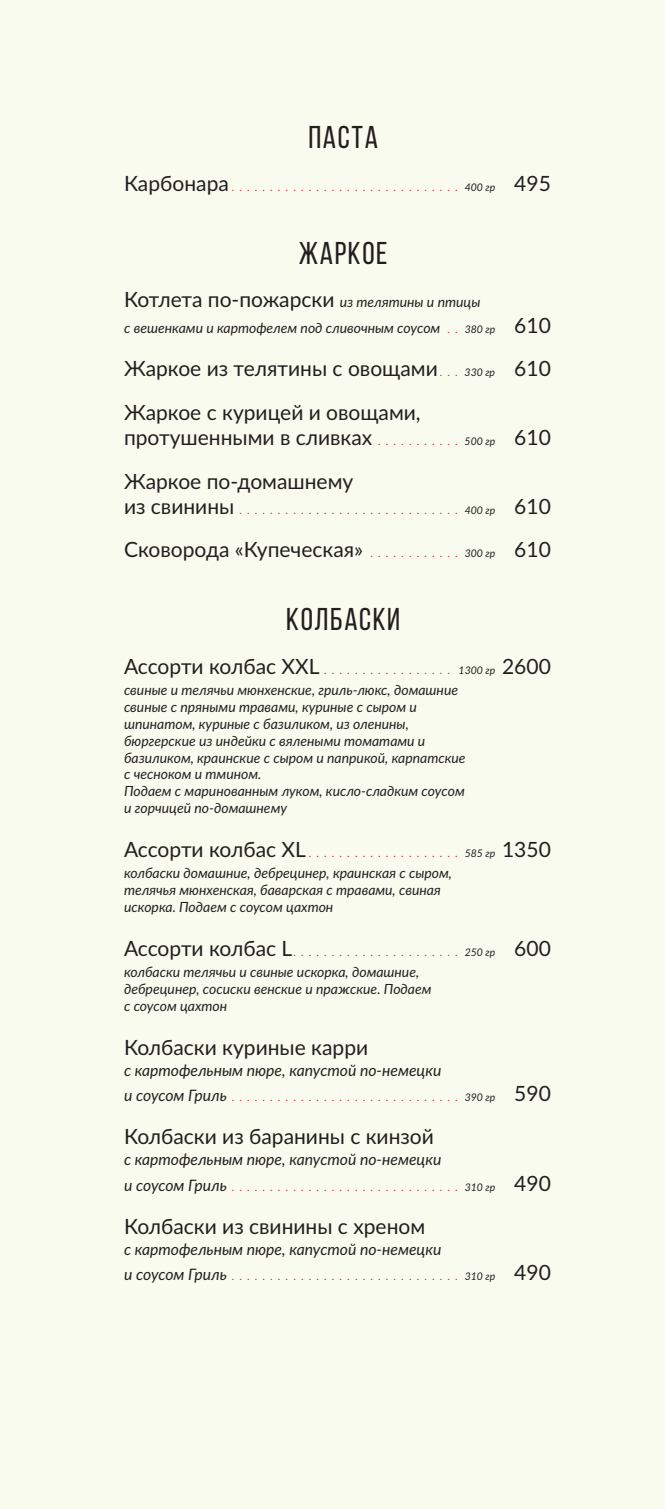
<style>
.page{position:relative;width:665px;height:1509px;background:#fff}
.page>*{position:absolute;margin:0;border:0;box-sizing:border-box;transform-origin:0 0}
.t1{font:31.5px "Bebas Neue";letter-spacing:.05em;color:#231f20}
.t2{font:21px/43.6px "Lato";color:#231f20}
.t3{font:italic 15.75px "Lato";color:#231f20}
.t4{font:italic 14px/16.8px "Lato";color:#231f20}
.t5{font:italic 10.5px "Lato";color:#d1232a}
.s1{font-style:normal;font-size:21px;color:#231f20}
.s2{color:#231f20}
.s3{font-style:italic;font-size:14px}
.s4{font-size:10.5px;color:#d1232a}
.s5{font-size:10.5px}
.s6{font-style:normal;font-size:21px}
.s7{font-style:italic;font-size:10.5px;color:#d1232a}
.s8{font-style:italic;font-size:10.5px}
.s9{font-size:15.75px;color:#231f20}
</style>
<div class="page">
<div style="left:0;top:0;width:665px;height:1508px;background:#f9fbee"></div>
<h1 class="t1" style="left:308px;top:120px;width:71px">ПАСТА</h1>
<p class="t5" style="left:124px;top:180px;width:428px"><span class="s1">Карбонара</span>.............................. <span class="s2">400 гр</span> <span class="s1">495</span></p>
<h1 class="t1" style="left:299px;top:236px;width:90px">ЖАРКОЕ</h1>
<h2 class="t2" style="left:124px;top:277px;width:358px">Котлета по-пожарски <span class="s3">из телятины и птицы</span></h2>
<p class="t4" style="left:124px;top:318px;width:428px">с вешенками и картофелем под сливочным соусом <span class="s4">. .</span> <span class="s5">380 гр</span> <span class="s6">610</span></p>
<h2 class="t2" style="left:124px;top:346px;width:428px">Жаркое из телятины с овощами <span class="s7">. . .</span> <span class="s8">330 гр</span> 610<br>Жаркое с курицей и овощами,</h2>
<h2 class="t2" style="left:124px;top:414px;width:428px">протушенными в сливках <span class="s7">. . . . . . . . . . .</span> <span class="s8">500 гр</span> 610<br>Жаркое по-домашнему</h2>
<p class="t5" style="left:124px;top:502px;width:428px"><span class="s1">из свинины</span>............................. <span class="s2">400 гр</span> <span class="s1">610</span></p>
<h2 class="t2" style="left:124px;top:527px;width:428px">Сковорода «Купеческая» <span class="s7">. . . . . . . . . . . .</span> <span class="s8">300 гр</span> 610</h2>
<h1 class="t1" style="left:286px;top:602px;width:115px">КОЛБАСКИ</h1>
<h2 class="t2" style="left:124px;top:643px;width:428px">Ассорти колбас ХХL <span class="s7">. . . . . . . . . . . . . . . . .</span> <span class="s8">1300 гр</span> 2600</h2>
<p class="t4" style="left:124px;top:681px;width:343px">свиные и телячьи мюнхенские, гриль-люкс, домашние свиные с пряными травами, куриные с сыром и шпинатом, куриные с базиликом, из оленины, бюргерские из индейки с вялеными томатами и базиликом, краинские с сыром и паприкой, карпатские с чесноком и тмином.<br>Подаем с маринованным луком, кисло-сладким соусом и горчицей по-домашнему</p>
<p class="t5" style="left:124px;top:845px;width:428px"><span class="s1">Ассорти колбас ХL</span>.................... <span class="s2">585 гр</span> <span class="s1">1350</span></p>
<p class="t4" style="left:124px;top:864px;width:329px">колбаски домашние, дебрецинер, краинская с сыром, телячья мюнхенская, баварская с травами, свиная искорка. Подаем с соусом цахтон</p>
<p class="t5" style="left:124px;top:944px;width:428px"><span class="s1">Ассорти колбас L</span>...................... <span class="s2">250 гр</span> <span class="s1">600</span></p>
<p class="t4" style="left:124px;top:963px;width:309px">колбаски телячьи и свиные искорка, домашние, дебрецинер, сосиски венские и пражские. Подаем с соусом цахтон</p>
<h2 class="t2" style="left:124px;top:1024px;width:246px">Колбаски куриные карри</h2>
<p class="t3" style="left:124px;top:1058px;width:319px">с картофельным пюре, капустой по-немецки</p>
<p class="t5" style="left:124px;top:1089px;width:428px"><span class="s9">и соусом Гриль</span>.............................. <span class="s2">390 гр</span> <span class="s1">590</span></p>
<h2 class="t2" style="left:124px;top:1113px;width:311px">Колбаски из баранины с кинзой</h2>
<p class="t3" style="left:124px;top:1148px;width:319px">с картофельным пюре, капустой по-немецки</p>
<p class="t5" style="left:124px;top:1179px;width:428px"><span class="s9">и соусом Гриль</span>.............................. <span class="s2">310 гр</span> <span class="s1">490</span></p>
<h2 class="t2" style="left:124px;top:1203px;width:303px">Колбаски из свинины с хреном</h2>
<p class="t3" style="left:124px;top:1237px;width:319px">с картофельным пюре, капустой по-немецки</p>
<p class="t5" style="left:124px;top:1268px;width:428px"><span class="s9">и соусом Гриль</span>.............................. <span class="s2">310 гр</span> <span class="s1">490</span></p>
</div>
